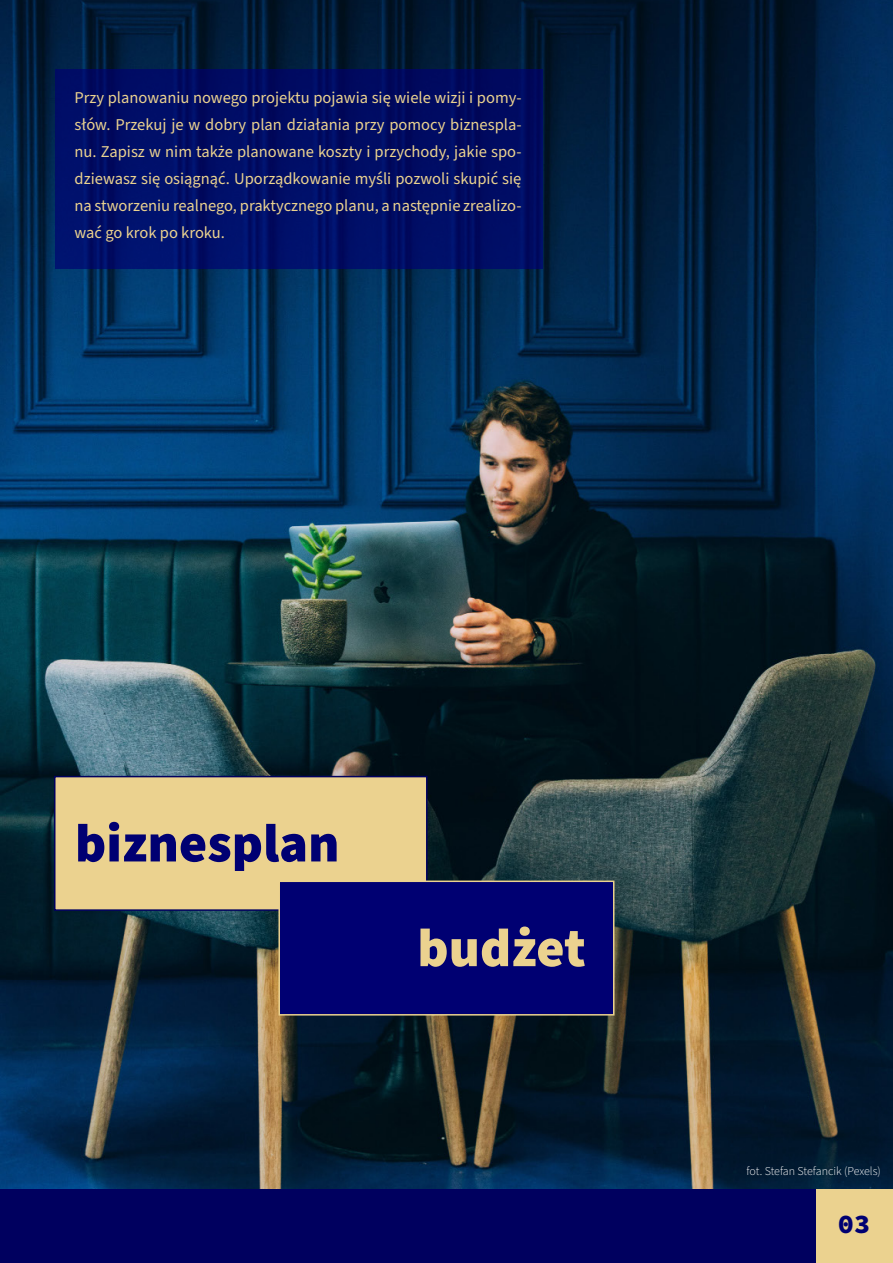
<style>
.page{position:relative;width:893px;height:1263px;background:#fff}
.page>*{position:absolute;margin:0;border:0;box-sizing:border-box;transform-origin:0 0}
.t1{font:900 54px "Source Sans Pro";color:#000072}
.t2{font:900 54px "Source Sans Pro";color:#ebd28f}
.t3{font:27px "Source Code Variable";color:#000072}
.t4{font:16.5px/27px "Source Sans Pro";color:#ebd28f;text-align:justify}
.t5{font:300 12px "Source Sans Pro";letter-spacing:-.005em;color:#fff}
</style>
<div class="page">
<img style="left:0;top:0;width:893px;height:1190px">
<div style="left:54px;top:776px;width:374px;height:135px;background:#ebd28f;border:2px solid #00005f"></div>
<div style="left:278px;top:880px;width:336px;height:135px;background:#000072;border:2px solid #ebd28f"></div>
<div style="left:0;top:1190px;width:893px;height:73px;background:#00005f"></div>
<div style="left:817px;top:1190px;width:76px;height:73px;background:#ebd28f"></div>
<svg style="left:56px;top:69px;width:486px;height:200px;background:#000c65"></svg>
<p class="t4" style="left:75px;top:84px;width:448px">Przy planowaniu nowego projektu pojawia się wiele wizji i pomy&shy;słów. Przekuj je w dobry plan działania przy pomocy biznespla&shy;nu. Zapisz w nim także planowane koszty i przychody, jakie spo&shy;dziewasz się osiągnąć. Uporządkowanie myśli pozwoli skupić się na stworzeniu realnego, praktycznego planu, a następnie zrealizo&shy;wać go krok po kroku.</p>
<p class="t1" style="left:75px;top:806px;width:266px">biznesplan</p>
<p class="t2" style="left:417px;top:911px;width:170px">budżet</p>
<p class="t5" style="left:746px;top:1163px;width:136px">fot. Stefan Stefancik (Pexels)</p>
<p class="t3" style="left:838px;top:1204px;width:34px">03</p>
</div>
